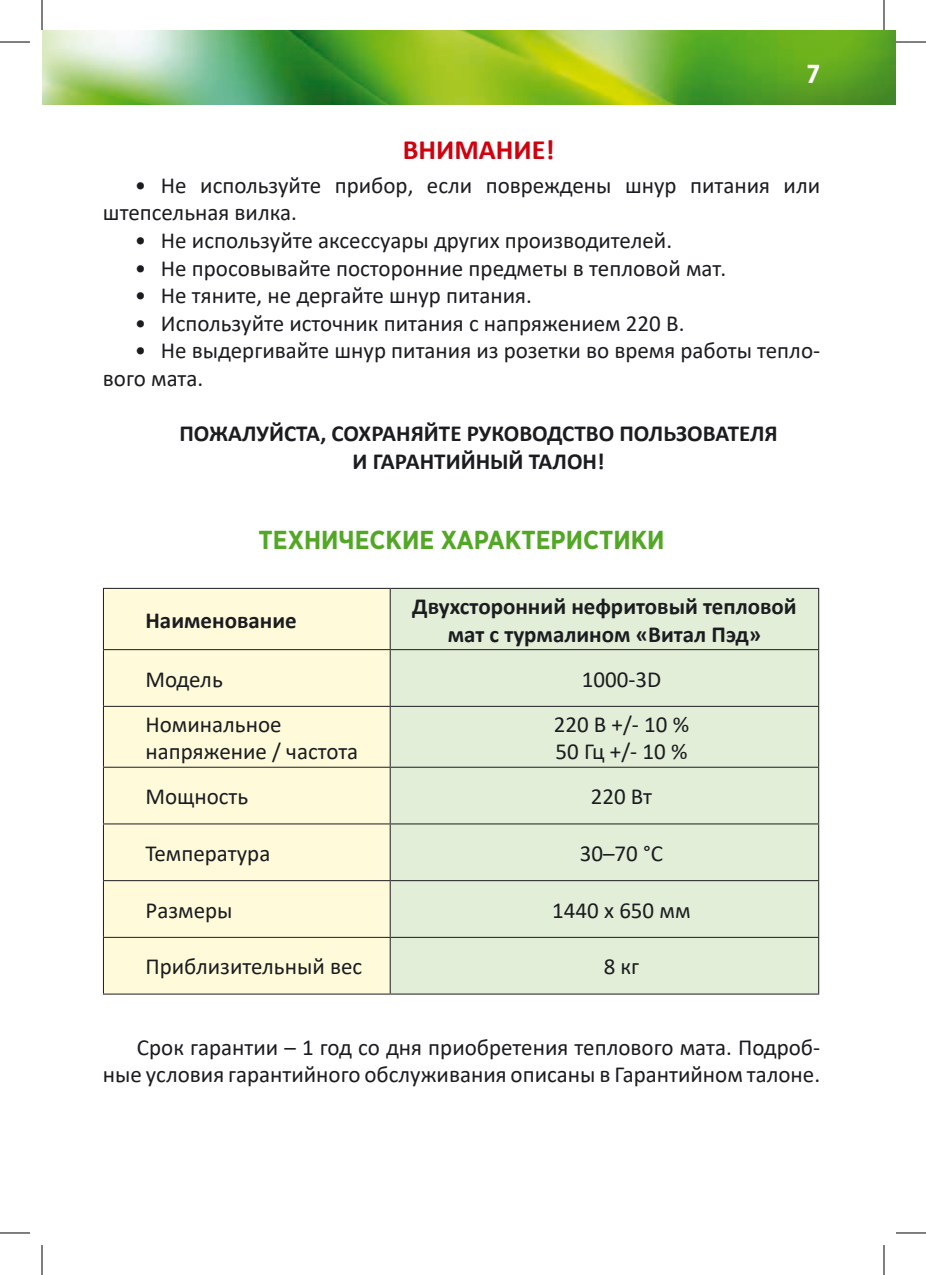
<style>
.page{position:relative;width:926px;height:1275px;background:#fff}
.page>*{position:absolute;margin:0;border:0;box-sizing:border-box;transform-origin:0 0}
.t1{font:700 28px "Calibri";color:#d1010e}
.заголовок{font:700 26px "Gotham Pro Narrow";color:#52a725}
.t2{font:700 26px "Gotham Pro Narrow";color:#fff}
.t3{font:23px/27.6px "Calibri";color:#1b1c20}
.t4{font:700 23px/28px "Calibri";color:#1b1c20;text-align:center}
</style>
<div class="page">
<img style="left:42px;top:31px;width:853px;height:73px">
<div style="left:104px;top:589px;width:286px;height:404px;background:#fffbda"></div>
<div style="left:391px;top:589px;width:427px;height:404px;background:#e2eed7"></div>
<hr style="left:103px;top:588px;width:287px;height:1px;background:#1b1c20">
<hr style="left:103px;top:589px;width:1px;height:60px;background:#1b1c20">
<hr style="left:390px;top:588px;width:429px;height:1px;background:#1b1c20">
<hr style="left:390px;top:589px;width:1px;height:60px;background:#1b1c20">
<hr style="left:818px;top:589px;width:1px;height:60px;background:#1b1c20">
<hr style="left:103px;top:649px;width:287px;height:1px;background:#1b1c20">
<hr style="left:103px;top:650px;width:1px;height:56px;background:#1b1c20">
<hr style="left:390px;top:649px;width:429px;height:1px;background:#1b1c20">
<hr style="left:390px;top:650px;width:1px;height:56px;background:#1b1c20">
<hr style="left:818px;top:650px;width:1px;height:56px;background:#1b1c20">
<hr style="left:103px;top:706px;width:287px;height:1px;background:#1b1c20">
<hr style="left:103px;top:707px;width:1px;height:59px;background:#1b1c20">
<hr style="left:390px;top:706px;width:429px;height:1px;background:#1b1c20">
<hr style="left:390px;top:707px;width:1px;height:59px;background:#1b1c20">
<hr style="left:818px;top:707px;width:1px;height:59px;background:#1b1c20">
<hr style="left:103px;top:766px;width:287px;height:1px;background:#1b1c20">
<hr style="left:103px;top:767px;width:1px;height:56px;background:#1b1c20">
<hr style="left:390px;top:766px;width:429px;height:1px;background:#1b1c20">
<hr style="left:390px;top:767px;width:1px;height:56px;background:#1b1c20">
<hr style="left:818px;top:767px;width:1px;height:56px;background:#1b1c20">
<hr style="left:103px;top:823px;width:287px;height:1px;background:#1b1c20">
<hr style="left:103px;top:824px;width:1px;height:56px;background:#1b1c20">
<hr style="left:390px;top:823px;width:429px;height:1px;background:#1b1c20">
<hr style="left:390px;top:824px;width:1px;height:56px;background:#1b1c20">
<hr style="left:818px;top:824px;width:1px;height:56px;background:#1b1c20">
<hr style="left:103px;top:880px;width:287px;height:1px;background:#1b1c20">
<hr style="left:103px;top:881px;width:1px;height:56px;background:#1b1c20">
<hr style="left:390px;top:880px;width:429px;height:1px;background:#1b1c20">
<hr style="left:390px;top:881px;width:1px;height:56px;background:#1b1c20">
<hr style="left:818px;top:881px;width:1px;height:56px;background:#1b1c20">
<hr style="left:103px;top:937px;width:287px;height:1px;background:#1b1c20">
<hr style="left:103px;top:938px;width:1px;height:55px;background:#1b1c20">
<hr style="left:390px;top:937px;width:429px;height:1px;background:#1b1c20">
<hr style="left:390px;top:938px;width:1px;height:55px;background:#1b1c20">
<hr style="left:818px;top:938px;width:1px;height:55px;background:#1b1c20">
<hr style="left:103px;top:993px;width:287px;height:1px;background:#1b1c20">
<hr style="left:390px;top:993px;width:429px;height:1px;background:#1b1c20">
<hr style="left:0;top:42px;width:30px;height:1px;background:#000">
<hr style="left:896px;top:42px;width:30px;height:1px;background:#000">
<hr style="left:0;top:1232px;width:30px;height:1px;background:#000">
<hr style="left:896px;top:1232px;width:30px;height:1px;background:#000">
<hr style="left:42px;top:0;width:1px;height:30px;background:#000">
<hr style="left:42px;top:1245px;width:1px;height:30px;background:#000">
<hr style="left:884px;top:0;width:1px;height:30px;background:#000">
<hr style="left:884px;top:1245px;width:1px;height:30px;background:#000">
<p class="t2" style="left:806px;top:59px;width:15px">7</p>
<p class="t1" style="left:403px;top:130px;width:153px">ВНИМАНИЕ!</p>
<p class="t3" style="left:103px;top:171px;width:719px;text-indent:32px">• Не используйте прибор, если повреждены шнур питания или штепсельная вилка.</p>
<p class="t3" style="left:135px;top:226px;width:539px">• Не используйте аксессуары других производителей.</p>
<p class="t3" style="left:135px;top:253px;width:593px">• Не просовывайте посторонние предметы в тепловой мат.</p>
<p class="t3" style="left:135px;top:281px;width:398px">• Не тяните, не дергайте шнур питания.</p>
<p class="t3" style="left:135px;top:309px;width:551px">• Используйте источник питания с напряжением 220 В.</p>
<p class="t3" style="left:103px;top:336px;width:719px;text-indent:32px">• Не выдергивайте шнур питания из розетки во время работы тепло&shy;вого мата.</p>
<p class="t4" style="left:179px;top:419px;width:600px">ПОЖАЛУЙСТА, СОХРАНЯЙТЕ РУКОВОДСТВО ПОЛЬЗОВАТЕЛЯ</p>
<p class="t4" style="left:353px;top:447px;width:253px">И ГАРАНТИЙНЫЙ ТАЛОН!</p>
<p class="заголовок" style="left:259px;top:524px;width:407px">ТЕХНИЧЕСКИЕ ХАРАКТЕРИСТИКИ</p>
<p class="t4" style="left:145px;top:605px;width:153px">Наименование</p>
<p class="t4" style="left:412px;top:591px;width:386px">Двухсторонний нефритовый тепловой мат с турмалином «Витал Пэд»</p>
<p class="t3" style="left:145px;top:664px;width:79px">Модель</p>
<p class="t3" style="left:582px;top:664px;width:81px">1000-3D</p>
<p class="t3" style="left:145px;top:709px;width:138px">Номинальное</p>
<p class="t3" style="left:145px;top:737px;width:214px">напряжение / частота</p>
<p class="t3" style="left:554px;top:709px;width:137px">220 В +/- 10 %</p>
<p class="t3" style="left:555px;top:737px;width:133px">50 Гц +/- 10 %</p>
<p class="t3" style="left:145px;top:782px;width:104px">Мощность</p>
<p class="t3" style="left:591px;top:782px;width:63px">220 Вт</p>
<p class="t3" style="left:145px;top:839px;width:126px">Температура</p>
<p class="t3" style="left:580px;top:839px;width:85px">30–70 °С</p>
<p class="t3" style="left:145px;top:895px;width:89px">Размеры</p>
<p class="t3" style="left:552px;top:895px;width:140px">1440 х 650 мм</p>
<p class="t3" style="left:145px;top:952px;width:218px">Приблизительный вес</p>
<p class="t3" style="left:604px;top:952px;width:37px">8 кг</p>
<p class="t3" style="left:103px;top:1032px;width:719px;text-align:right">Срок гарантии – 1 год со дня приобретения теплового мата. Подроб&shy;ные условия гарантийного обслуживания описаны в Гарантийном талоне.</p>
</div>
